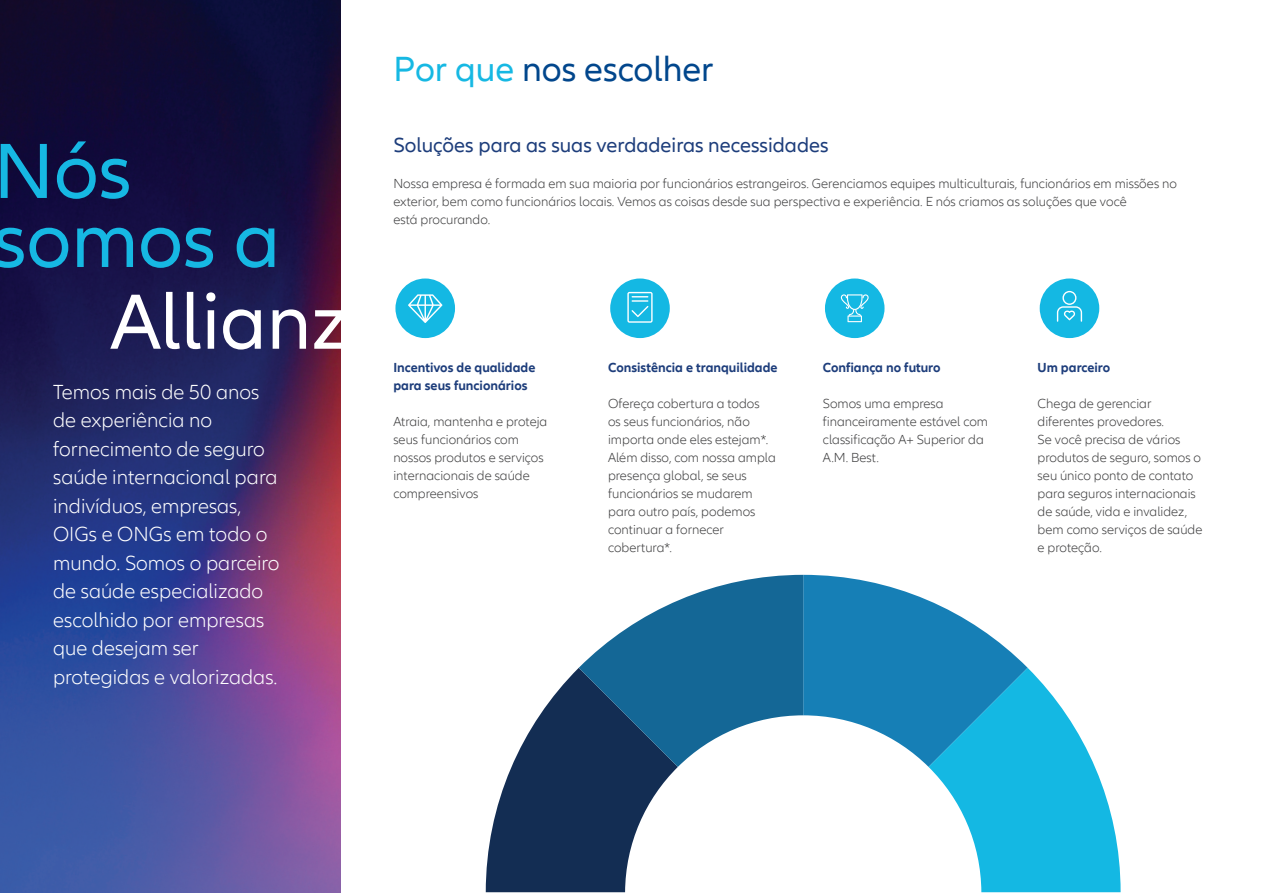
<style>
.page{position:relative;width:1263px;height:893px;background:#fff}
.page>*{position:absolute;margin:0;border:0;box-sizing:border-box;transform-origin:0 0}
.t1{font:81px/69px "Allianz Neo";color:#16b8e3}
.t2{font:81px "Allianz Neo";color:#fff}
.t3{font:36px "Allianz Neo";color:#01468c}
.t4{font:300 21px/28.5px "Allianz Neo";color:#fff}
.t5{font:21px "Allianz Neo";color:#1d3d7b}
.t6{font:300 13.5px/18px "Allianz Neo";color:#3e3e3f}
.t7{font:700 13.5px/18px "Allianz Neo";color:#1d3d7b}
.s1{color:#16b8e3}
</style>
<div class="page">
<img style="left:0;top:0;width:340px;height:893px">
<div style="left:395px;top:278px;width:60px;height:60px;background:#14b8e3;border-radius:50%"></div>
<svg style="left:408px;top:294px;width:34px;height:29px"></svg>
<div style="left:610px;top:278px;width:60px;height:60px;background:#14b8e3;border-radius:50%"></div>
<svg style="left:627px;top:292px;width:26px;height:31px"></svg>
<div style="left:825px;top:278px;width:59px;height:60px;background:#14b8e3;border-radius:50%"></div>
<svg style="left:841px;top:294px;width:28px;height:28px"></svg>
<div style="left:1040px;top:278px;width:59px;height:60px;background:#14b8e3;border-radius:50%"></div>
<svg style="left:1057px;top:291px;width:25px;height:31px"></svg>
<svg style="left:486px;top:575px;width:634px;height:317px"></svg>
<h1 class="t1" style="left:-6px;top:139px;width:288px">Nós somos a</h1>
<h1 class="t2" style="left:110px;top:276px;width:240px">Allianz</h1>
<p class="t4" style="left:53px;top:378px;width:228px">Temos mais de 50 anos de experiência no fornecimento de seguro saúde internacional para indivíduos, empresas,<br>OIGs e ONGs em todo o mundo. Somos o parceiro de saúde especializado escolhido por empresas que desejam ser protegidas e valorizadas.</p>
<h2 class="t3" style="left:393px;top:48px;width:322px"><span class="s1">Por que</span> nos escolher</h2>
<h3 class="t5" style="left:393px;top:133px;width:437px">Soluções para as suas verdadeiras necessidades</h3>
<p class="t6" style="left:393px;top:175px;width:785px">Nossa empresa é formada em sua maioria por funcionários estrangeiros. Gerenciamos equipes multiculturais, funcionários em missões no exterior, bem como funcionários locais. Vemos as coisas desde sua perspectiva e experiência. E nós criamos as soluções que você<br>está procurando.</p>
<p class="t7" style="left:393px;top:359px;width:144px">Incentivos de qualidade para seus funcionários</p>
<p class="t6" style="left:393px;top:413px;width:155px">Atraia, mantenha e proteja seus funcionários com nossos produtos e serviços internacionais de saúde compreensivos</p>
<p class="t7" style="left:608px;top:359px;width:171px">Consistência e tranquilidade</p>
<p class="t6" style="left:608px;top:395px;width:169px">Ofereça cobertura a todos os seus funcionários, não importa onde eles estejam*.<br>Além disso, com nossa ampla presença global, se seus funcionários se mudarem para outro país, podemos continuar a fornecer cobertura*.</p>
<p class="t7" style="left:823px;top:358px;width:119px">Confiança no futuro</p>
<p class="t6" style="left:823px;top:395px;width:167px">Somos uma empresa financeiramente estável com classificação A+ Superior da<br>A.M. Best.</p>
<p class="t7" style="left:1038px;top:358px;width:74px">Um parceiro</p>
<p class="t6" style="left:1038px;top:395px;width:166px">Chega de gerenciar diferentes provedores.<br>Se você precisa de vários produtos de seguro, somos o seu único ponto de contato para seguros internacionais de saúde, vida e invalidez, bem como serviços de saúde e proteção.</p>
</div>
